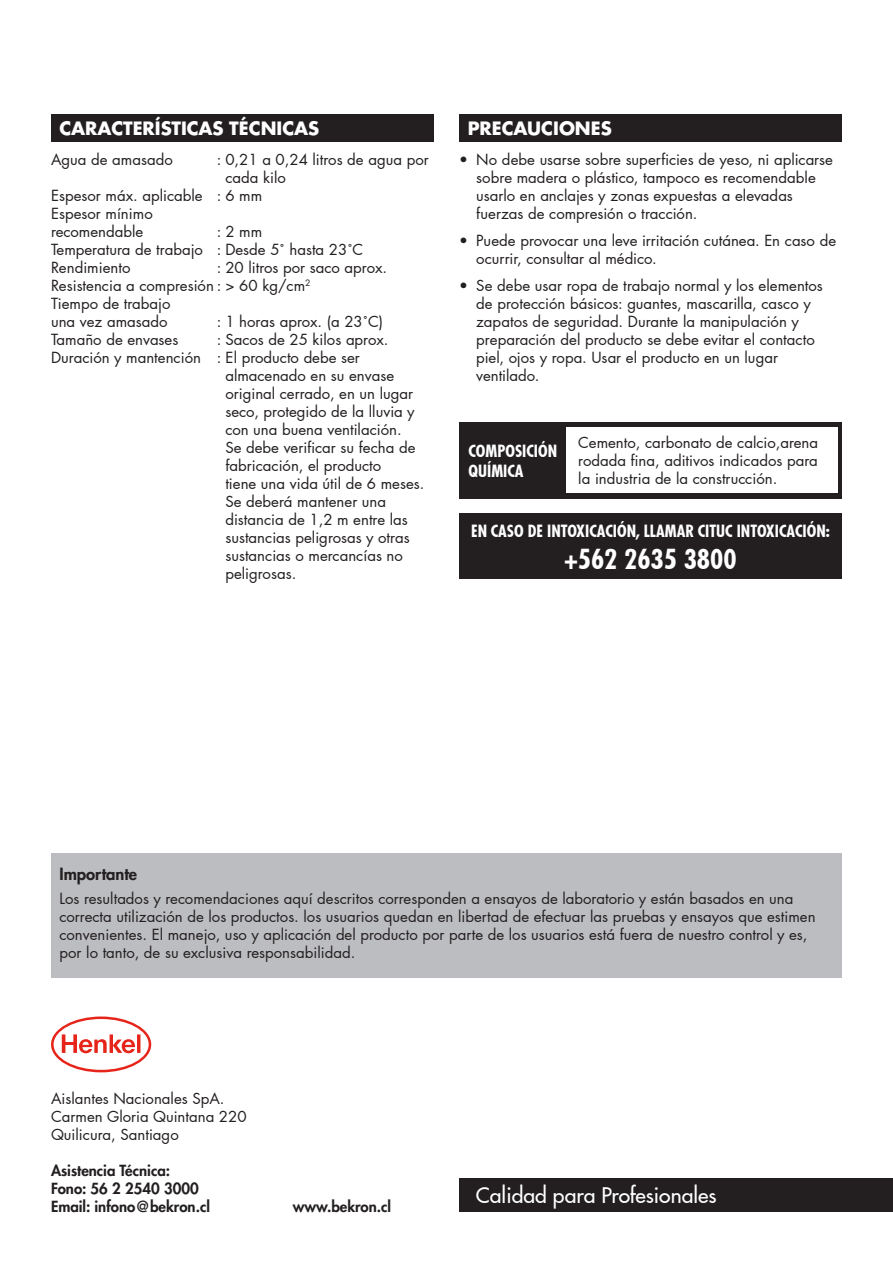
<style>
.page{position:relative;width:893px;height:1263px;background:#fff}
.page>*{position:absolute;margin:0;border:0;box-sizing:border-box;transform-origin:0 0}
.t1{font:700 condensed 27px "Futura LT Pro";color:#fff}
.t2{font:500 21.15px "Futura LT Pro";color:#fff}
.t3{font:700 18px "Futura LT Pro";color:#fff}
.t4{font:700 condensed 16.5px/19.8px "Futura LT Pro";color:#fff}
.t5{font:800 16.5px "Futura LT Pro";color:#231f20}
.t6{font:15px/18px "Futura LT Pro";color:#231f20}
.t7{font:800 15px/18px "Futura LT Pro";color:#231f20}
</style>
<div class="page">
<div style="left:51px;top:854px;width:791px;height:124px;background:#bcbdc0"></div>
<svg style="left:51px;top:1016px;width:100px;height:56px"></svg>
<div style="left:459px;top:1178px;width:434px;height:34px;background:#231f20"></div>
<div style="left:459px;top:115px;width:383px;height:27px;background:#231f20"></div>
<div style="left:51px;top:115px;width:383px;height:27px;background:#231f20"></div>
<div style="left:459px;top:422px;width:383px;height:77px;background:#231f20"></div>
<div style="left:566px;top:428px;width:271px;height:65px;background:#fff"></div>
<div style="left:459px;top:513px;width:383px;height:66px;background:#231f20"></div>
<p class="t3" style="left:60px;top:114px;width:261px">CARACTERÍSTICAS TÉCNICAS</p>
<p class="t6" style="left:51px;top:150px;width:123px">Agua de amasado</p>
<p class="t6" style="left:217px;top:150px;width:213px">: 0,21 a 0,24 litros de agua por</p>
<p class="t6" style="left:225px;top:168px;width:62px">cada kilo</p>
<p class="t6" style="left:51px;top:186px;width:213px">Espesor máx. aplicable : 6 mm</p>
<p class="t6" style="left:51px;top:204px;width:103px">Espesor mínimo</p>
<p class="t6" style="left:51px;top:222px;width:94px">recomendable</p>
<p class="t6" style="left:51px;top:222px;width:314px;text-indent:166px">: 2 mm<br>Temperatura de trabajo : Desde 5˚ hasta 23˚C<br>Rendimiento</p>
<p class="t6" style="left:51px;top:258px;width:338px;text-indent:166px">: 20 litros por saco aprox.<br>Resistencia a compresión : &gt; 60 kg/cm<sup>2<br></sup>Tiempo de trabajo<br>una vez amasado</p>
<p class="t6" style="left:217px;top:312px;width:168px">: 1 horas aprox. (a 23˚C)</p>
<p class="t6" style="left:51px;top:330px;width:129px">Tamaño de envases</p>
<p class="t6" style="left:217px;top:330px;width:173px">: Sacos de 25 kilos aprox.</p>
<p class="t6" style="left:51px;top:348px;width:310px">Duración y mantención : El producto debe ser</p>
<p class="t6" style="left:225px;top:366px;width:170px">almacenado en su envase</p>
<p class="t6" style="left:225px;top:384px;width:189px">original cerrado, en un lugar</p>
<p class="t6" style="left:225px;top:402px;width:191px">seco, protegido de la lluvia y</p>
<p class="t6" style="left:225px;top:420px;width:178px">con una buena ventilación.</p>
<p class="t6" style="left:225px;top:438px;width:192px">Se debe verificar su fecha de</p>
<p class="t6" style="left:225px;top:456px;width:157px">fabricación, el producto</p>
<p class="t6" style="left:225px;top:474px;width:201px">tiene una vida útil de 6 meses.</p>
<p class="t6" style="left:225px;top:492px;width:162px">Se deberá mantener una</p>
<p class="t6" style="left:225px;top:510px;width:184px">distancia de 1,2 m entre las</p>
<p class="t6" style="left:225px;top:528px;width:186px">sustancias peligrosas y otras</p>
<p class="t6" style="left:225px;top:546px;width:179px">sustancias o mercancías no</p>
<p class="t6" style="left:225px;top:564px;width:72px">peligrosas.</p>
<p class="t3" style="left:468px;top:114px;width:146px">PRECAUCIONES</p>
<p class="t6" style="left:476px;top:150px;width:358px;text-indent:-17px">• No debe usarse sobre superficies de yeso, ni aplicarse sobre madera o plástico, tampoco es recomendable usarlo en anclajes y zonas expuestas a elevadas fuerzas de compresión o tracción.</p>
<p class="t6" style="left:476px;top:231px;width:361px;text-indent:-17px">• Puede provocar una leve irritación cutánea. En caso de ocurrir, consultar al médico.</p>
<p class="t6" style="left:476px;top:276px;width:348px;text-indent:-17px">• Se debe usar ropa de trabajo normal y los elementos de protección básicos: guantes, mascarilla, casco y zapatos de seguridad. Durante la manipulación y preparación del producto se debe evitar el contacto piel, ojos y ropa. Usar el producto en un lugar ventilado.</p>
<p class="t4" style="left:469px;top:441px;width:90px">COMPOSICIÓN<br>QUÍMICA</p>
<p class="t6" style="left:578px;top:433px;width:241px;text-align:justify">Cemento, carbonato de calcio,arena rodada fina, aditivos indicados para la industria de la construcción.</p>
<p class="t4" style="left:471px;top:521px;width:360px">EN CASO DE INTOXICACIÓN, LLAMAR CITUC INTOXICACIÓN:</p>
<h1 class="t1" style="left:565px;top:541px;width:173px">+562 2635 3800</h1>
<p class="t5" style="left:60px;top:861px;width:79px">Importante</p>
<p class="t6" style="left:60px;top:889px;width:758px">Los resultados y recomendaciones aquí descritos corresponden a ensayos de laboratorio y están basados en una correcta utilización de los productos. los usuarios quedan en libertad de efectuar las pruebas y ensayos que estimen convenientes. El manejo, uso y aplicación del producto por parte de los usuarios está fuera de nuestro control y es, por lo tanto, de su exclusiva responsabilidad.</p>
<p class="t6" style="left:51px;top:1089px;width:197px">Aislantes Nacionales SpA.<br>Carmen Gloria Quintana 220<br>Quilicura, Santiago</p>
<p class="t7" style="left:51px;top:1161px;width:160px">Asistencia Técnica:<br>Fono: 56 2 2540 3000<br>Email: infono@bekron.cl</p>
<p class="t7" style="left:293px;top:1197px;width:100px">www.bekron.cl</p>
<h2 class="t2" style="left:476px;top:1179px;width:242px">Calidad para Profesionales</h2>
</div>
